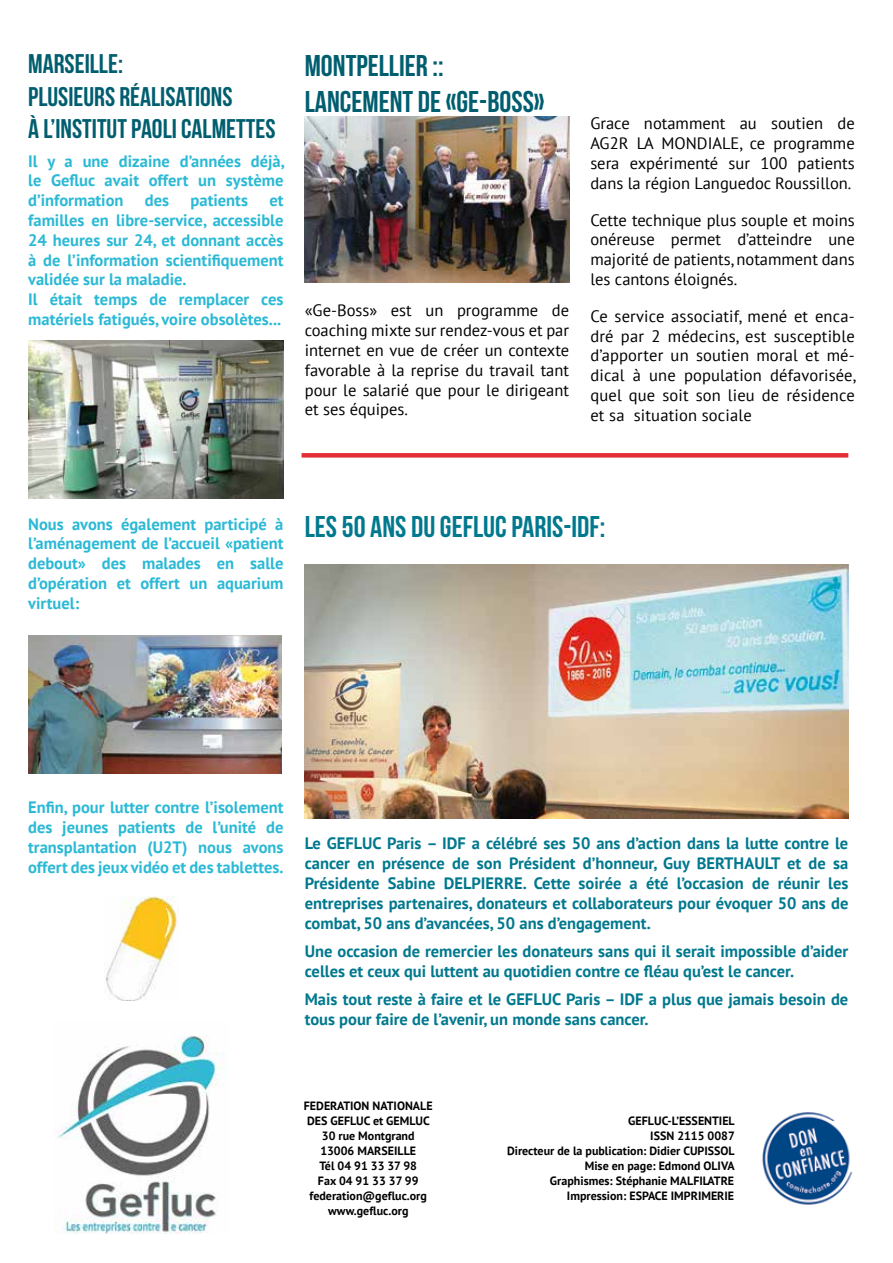
<style>
.page{position:relative;width:893px;height:1263px;background:#fff}
.page>*{position:absolute;margin:0;border:0;box-sizing:border-box;transform-origin:0 0}
.t1{font:30px/36px "Bebas Neue";color:#005e6f}
.t2{font:30px "Bebas Neue";color:#00788e}
.t3{font:27px/32.4px "Bebas Neue";color:#005e6f}
.t4{font:16.5px/19.8px "PT Sans";color:#000;text-align:justify}
.t5{font:700 16.5px/19.8px "PT Sans";color:#00788e}
.t6{font:700 16.5px/19.8px "PT Sans";color:#2bb9d5;text-align:justify}
.t7{font:700 12px/15px "PT Sans";color:#000;text-align:center}
</style>
<div class="page">
<img style="left:57px;top:1035px;width:168px;height:198px">
<img style="left:762px;top:1112px;width:91px;height:93px">
<img style="left:305px;top:117px;width:264px;height:166px">
<img style="left:28px;top:340px;width:255px;height:159px">
<img style="left:28px;top:635px;width:254px;height:139px">
<div style="left:302px;top:453px;width:546px;height:5px;background:#e42d35"></div>
<img style="left:305px;top:564px;width:543px;height:254px">
<img style="left:106px;top:896px;width:73px;height:104px">
<h2 class="t3" style="left:28px;top:48px;width:249px">MARSEILLE:<br>PLUSIEURS RÉALISATIONS<br>À L’INSTITUT PAOLI CALMETTES</h2>
<p class="t6" style="left:28px;top:151px;width:258px">Il y a une dizaine d’années déjà, le Gefluc avait offert un système d’information</p>
<p class="t6" style="left:145px;top:191px;width:26px">des</p>
<p class="t6" style="left:191px;top:191px;width:59px">patients</p>
<p class="t6" style="left:28px;top:191px;width:257px;text-align:left;text-indent:241px">et familles en libre-service, accessible<br>24 heures sur 24, et donnant accès à de l’information scientifiquement validée sur la maladie.<br>Il était temps de remplacer ces matériels fatigués, voire obsolètes...</p>
<h1 class="t1" style="left:305px;top:47px;width:241px">MONTPELLIER ::<br>LANCEMENT DE «GE-BOSS»</h1>
<p class="t4" style="left:305px;top:301px;width:266px">«Ge-Boss» est un programme de coaching mixte sur rendez-vous et par internet en vue de créer un contexte favorable à la reprise du travail tant pour le salarié que pour le dirigeant et ses équipes.</p>
<p class="t4" style="left:590px;top:114px;width:266px">Grace notamment au soutien de AG2R LA MONDIALE, ce programme sera expérimenté sur 100 patients dans la région Languedoc Roussillon.</p>
<p class="t4" style="left:590px;top:210px;width:266px">Cette technique plus souple et moins onéreuse permet d’atteindre une majorité de patients, notamment dans les cantons éloignés.</p>
<p class="t4" style="left:590px;top:307px;width:267px">Ce service associatif, mené et enca&shy;dré par 2 médecins, est susceptible d’apporter un soutien moral et mé&shy;dical à une population défavorisée, quel que soit son lieu de résidence et sa situation sociale</p>
<p class="t6" style="left:28px;top:514px;width:257px">Nous avons également participé à l’aménagement de l’accueil «patient debout» des malades en salle d’opération et offert un aquarium virtuel:</p>
<h1 class="t2" style="left:305px;top:510px;width:302px">LES 50 ANS DU GEFLUC PARIS-IDF:</h1>
<p class="t6" style="left:28px;top:798px;width:257px">Enfin, pour lutter contre l’isolement des jeunes patients de l’unité de transplantation (U2T) nous avons offert des jeux vidéo et des tablettes.</p>
<p class="t5" style="left:305px;top:834px;width:545px;text-align:justify">Le GEFLUC Paris – IDF a célébré ses 50 ans d’action dans la lutte contre le cancer en présence de son Président d’honneur, Guy BERTHAULT et de sa Présidente Sabine DELPIERRE. Cette soirée a été l’occasion de réunir les entreprises partenaires, donateurs et collaborateurs pour évoquer 50 ans de combat, 50 ans d’avancées, 50 ans d’engagement.</p>
<p class="t5" style="left:305px;top:942px;width:545px">Une occasion de remercier les donateurs sans qui il serait impossible d’aider celles et ceux qui luttent au quotidien contre ce fléau qu’est le cancer.</p>
<p class="t5" style="left:305px;top:990px;width:545px">Mais tout reste à faire et le GEFLUC Paris – IDF a plus que jamais besoin de tous pour faire de l’avenir, un monde sans cancer.</p>
<p class="t7" style="left:304px;top:1098px;width:130px">FEDERATION NATIONALE<br>DES GEFLUC et GEMLUC<br>30 rue Montgrand<br>13006 MARSEILLE<br>Tél 04 91 33 37 98<br>Fax 04 91 33 37 99 federation@gefluc.org www.gefluc.org</p>
<p class="t7" style="left:507px;top:1113px;width:229px;text-align:right">GEFLUC-L’ESSENTIEL<br>ISSN 2115 0087<br>Directeur de la publication: Didier CUPISSOL<br>Mise en page: Edmond OLIVA<br>Graphismes: Stéphanie MALFILATRE<br>Impression: ESPACE IMPRIMERIE</p>
</div>
